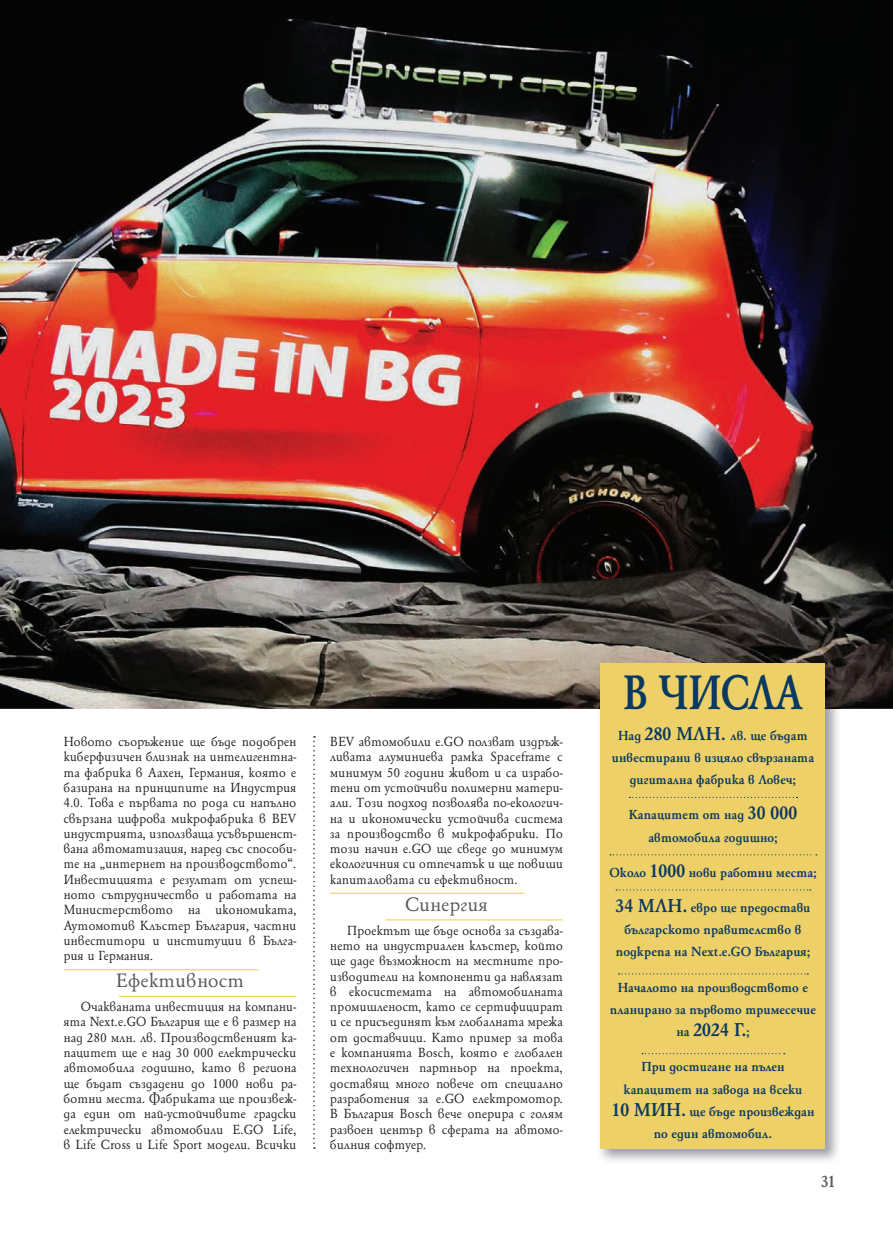
<style>
.page{position:relative;width:893px;height:1234px;background:#fff}
.page>*{position:absolute;margin:0;border:0;box-sizing:border-box;transform-origin:0 0}
.t1{font:700 52.5px "HS Garamond Bg";letter-spacing:-.01em;color:#093861;scale:.81 1}
.t2{font:21px "HS Garamond Bg";letter-spacing:.03em;color:#57585a}
.t3{font:700 20.25px "HS Garamond Bg";color:#093861;scale:.95 1}
.t4{font:700 18px "HS Garamond Bg";color:#57585a;scale:.9 1}
.t5{font:14.25px/15.3px "HS Garamond Bg";letter-spacing:.03em;color:#231f20;text-align:justify;scale:.95 1}
.t6{font:700 14.25px/22.4px "HS Garamond Bg";letter-spacing:.01em;color:#093861;text-align:center;scale:.95 1}
.s1{font-size:20.25px}
.s2{font-size:14.25px}
</style>
<div class="page">
<img style="left:0;top:0;width:893px;height:708px">
<hr style="left:64px;top:968px;width:194px;height:2px;background:#edd068">
<hr style="left:119px;top:995px;width:177px;height:1px;background:#edd068">
<hr style="left:330px;top:892px;width:194px;height:1px;background:#edd068">
<hr style="left:386px;top:919px;width:177px;height:1px;background:#edd068">
<svg style="left:313px;top:736px;width:2px;height:412px"></svg>
<img style="left:597px;top:660px;width:244px;height:501px">
<div style="left:601px;top:663px;width:224px;height:485px;background:#eed068"></div>
<svg style="left:629px;top:796px;width:168px;height:1px"></svg>
<svg style="left:610px;top:854px;width:207px;height:1px"></svg>
<svg style="left:616px;top:889px;width:195px;height:1px"></svg>
<svg style="left:619px;top:973px;width:189px;height:1px"></svg>
<p class="t5" style="left:64px;top:733px;width:246px">Новото съоръжение ще бъде подобрен киберфизичен близнак на интелигентна&shy;та фабрика в Аахен, Германия, която е базирана на принципите на Индустрия 4.0. Това е първата по рода си напълно свързана цифрова микрофабрика в BEV индустрията, използваща усъвършенст&shy;вана автоматизация, наред със способи&shy;те на „интернет на производството“.<br>Инвестицията е резултат от успеш&shy;ното сътрудничество и работата на Министерството на икономиката, Аутомотив Клъстер България, частни инвеститори и институции в Бълга&shy;рия и Германия.</p>
<p class="t2" style="left:116px;top:967px;width:129px">Ефективност</p>
<p class="t5" style="left:64px;top:998px;width:246px;text-indent:17px">Очакваната инвестиция на компани&shy;ята Next.e.GO България ще е в размер на над 280 млн. лв. Производственият ка&shy;пацитет ще е над 30 000 електрически автомобила годишно, като в региона ще бъдат създадени до 1000 нови ра&shy;ботни места. Фабриката ще произвеж&shy;да един от най-устойчивите градски електрически автомобили E.GO Life, в Life Cross и Life Sport модели. Всички</p>
<p class="t5" style="left:330px;top:733px;width:246px">BEV автомобили e.GO ползват издръж&shy;ливата алуминиева рамка Spaceframe с минимум 50 години живот и са израбо&shy;тени от устойчиви полимерни матери&shy;али. Tози подход позволява по-екологич&shy;на и икономически устойчива система за производство в микрофабрики. По този начин e.GO ще сведе до минимум екологичния си отпечатък и ще повиши капиталовата си ефективност.</p>
<p class="t2" style="left:405px;top:891px;width:84px">Синергия</p>
<p class="t5" style="left:330px;top:921px;width:246px;text-indent:17px">Проектът ще бъде основа за създава&shy;нето на индустриален клъстер, който ще даде възможност на местните про&shy;изводители на компоненти да навлязат в екосистемата на автомобилната промишленост, като се сертифицират и се присъединят към глобалната мрежа от доставчици. Като пример за това е компанията Bosch, която е глобален технологичен партньор на проекта, доставящ много повече от специално разработения за e.GO електромотор.<br>В България Bosch вече оперира с голям развоен център в сферата на автомо&shy;билния софтуер.</p>
<p class="t1" style="left:623px;top:660px;width:223px">В ЧИСЛА</p>
<p class="t6" style="left:612px;top:723px;width:215px">Над <span class="s1">280 МЛН.</span> лв. ще бъдат инвестирани в изцяло свързаната дигитална фабрика в Ловеч;</p>
<p class="t6" style="left:629px;top:803px;width:179px">Капацитет от над <span class="s1">30 000 </span>автомобила годишно;</p>
<p class="t6" style="left:609px;top:860px;width:219px">Около <span class="s1">1000</span> нови работни места;</p>
<p class="t6" style="left:615px;top:895px;width:207px"><span class="s1">34 МЛН.</span> евро ще предостави бългapcкoтo пpaвитeлcтвo в пoдкpeпa нa Nехt.е.GО България;</p>
<p class="t6" style="left:610px;top:975px;width:218px">Началото на производството е планирано за първото тримесечие</p>
<p class="t3" style="left:676px;top:1017px;width:78px"><span class="s2">на</span> 2024 Г.<span class="s2">;</span></p>
<p class="t6" style="left:611px;top:1054px;width:215px">При достигане на пълен капацитет на завода на всеки<br><span class="s1">10 МИН.</span> ще бъде произвеждан по един автомобил.</p>
<p class="t4" style="left:821px;top:1169px;width:17px">31</p>
</div>
